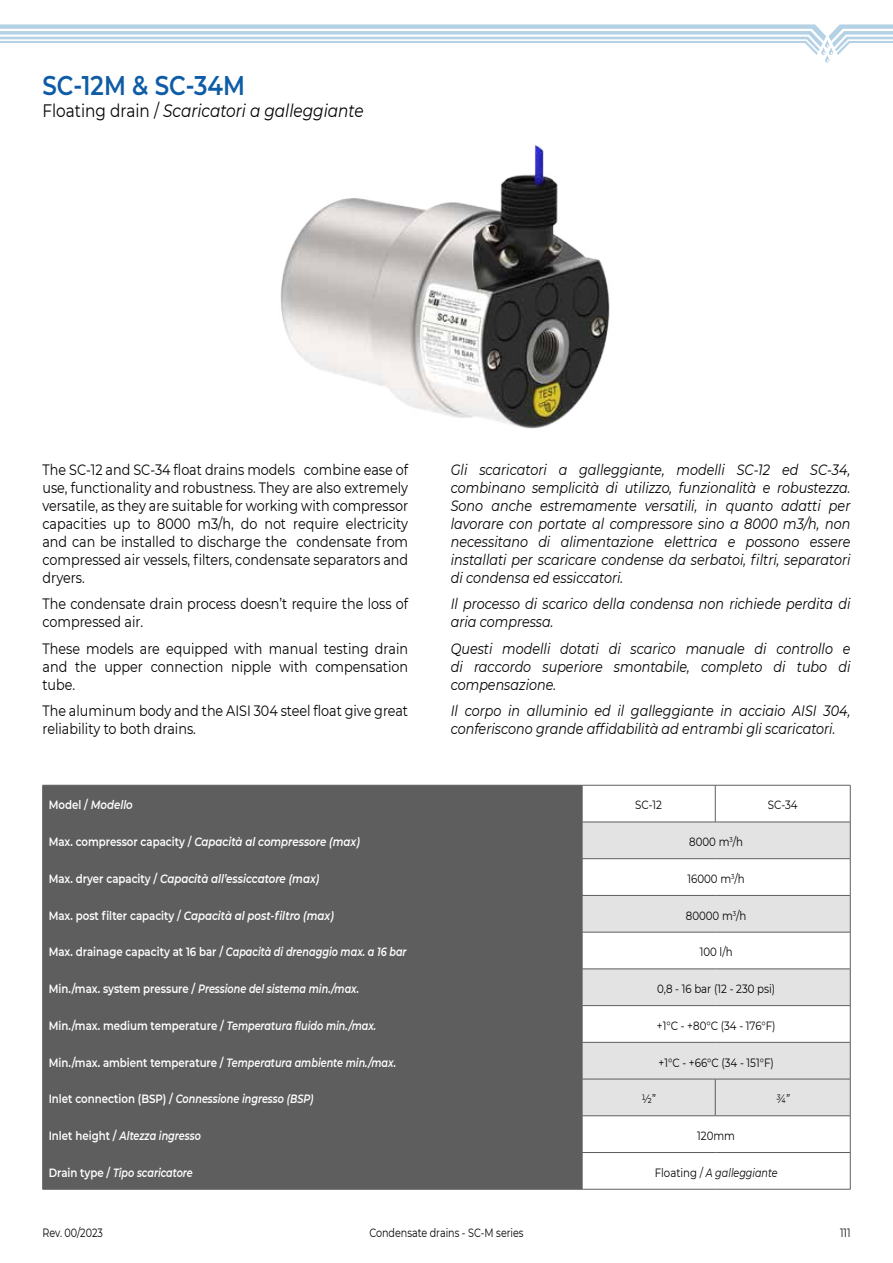
<style>
.page{position:relative;width:893px;height:1263px;background:#fff}
.page>*{position:absolute;margin:0;border:0;box-sizing:border-box;transform-origin:0 0}
.t1{font:600 27px "Montserrat";color:#0f5ca6;scale:.85 1}
.t2{font:italic 18px "Montserrat";color:#000;scale:.85 1}
.t3{font:italic 15px/18px "Montserrat";color:#000;text-align:justify;scale:.85 1}
.t4{font:15px/18px "Montserrat";color:#000;text-align:justify;scale:.85 1}
.t5{font:italic 600 12px "Montserrat";color:#fff;scale:.8 1}
.t6{font:italic 600 12px "Montserrat";color:#fff;scale:.85 1}
.t7{font:12px "Montserrat";color:#000;scale:.85 1}
.t8{font:600 12px "Montserrat";color:#fff;scale:.85 1}
.t9{font:12px "Montserrat";color:#000;scale:.8 1}
.t10{font:italic 12px "Montserrat";color:#000;scale:.8 1}
.s1{font-style:normal}
.s2{font-style:italic}
</style>
<div class="page">
<svg style="left:0;top:24px;width:893px;height:39px"></svg>
<img style="left:280px;top:145px;width:330px;height:284px">
<div style="left:43px;top:786px;width:539px;height:403px;background:#5f5e5e"></div>
<svg style="left:583px;top:823px;width:267px;height:292px;fill:#e3e3e3"></svg>
<hr style="left:582px;top:785px;width:133px;height:1px;background:#5f5e5e">
<hr style="left:715px;top:785px;width:135px;height:1px;background:#5f5e5e">
<hr style="left:715px;top:785px;width:1px;height:37px;background:#5f5e5e">
<hr style="left:850px;top:785px;width:1px;height:37px;background:#5f5e5e">
<hr style="left:582px;top:822px;width:133px;height:1px;background:#5f5e5e">
<hr style="left:715px;top:822px;width:135px;height:1px;background:#5f5e5e">
<hr style="left:850px;top:822px;width:1px;height:36px;background:#5f5e5e">
<hr style="left:42px;top:859px;width:1px;height:36px;background:#5f5e5e">
<hr style="left:582px;top:858px;width:133px;height:1px;background:#5f5e5e">
<hr style="left:582px;top:859px;width:1px;height:36px;background:#5f5e5e">
<hr style="left:715px;top:858px;width:135px;height:1px;background:#5f5e5e">
<hr style="left:850px;top:859px;width:1px;height:36px;background:#5f5e5e">
<hr style="left:42px;top:896px;width:1px;height:36px;background:#5f5e5e">
<hr style="left:582px;top:895px;width:133px;height:1px;background:#5f5e5e">
<hr style="left:715px;top:895px;width:135px;height:1px;background:#5f5e5e">
<hr style="left:850px;top:896px;width:1px;height:36px;background:#5f5e5e">
<hr style="left:42px;top:932px;width:1px;height:37px;background:#5f5e5e">
<hr style="left:582px;top:932px;width:133px;height:1px;background:#5f5e5e">
<hr style="left:582px;top:932px;width:1px;height:37px;background:#5f5e5e">
<hr style="left:715px;top:932px;width:135px;height:1px;background:#5f5e5e">
<hr style="left:850px;top:932px;width:1px;height:37px;background:#5f5e5e">
<hr style="left:43px;top:969px;width:539px;height:1px;background:#5f5e5e">
<hr style="left:42px;top:969px;width:1px;height:36px;background:#5f5e5e">
<hr style="left:582px;top:969px;width:133px;height:1px;background:#5f5e5e">
<hr style="left:582px;top:969px;width:1px;height:36px;background:#5f5e5e">
<hr style="left:715px;top:969px;width:135px;height:1px;background:#5f5e5e">
<hr style="left:850px;top:969px;width:1px;height:36px;background:#5f5e5e">
<hr style="left:43px;top:1005px;width:539px;height:1px;background:#5f5e5e">
<hr style="left:42px;top:1006px;width:1px;height:36px;background:#5f5e5e">
<hr style="left:582px;top:1005px;width:133px;height:1px;background:#5f5e5e">
<hr style="left:582px;top:1006px;width:1px;height:36px;background:#5f5e5e">
<hr style="left:715px;top:1005px;width:135px;height:1px;background:#5f5e5e">
<hr style="left:850px;top:1006px;width:1px;height:36px;background:#5f5e5e">
<hr style="left:43px;top:1042px;width:539px;height:1px;background:#5f5e5e">
<hr style="left:42px;top:1042px;width:1px;height:37px;background:#5f5e5e">
<hr style="left:582px;top:1042px;width:133px;height:1px;background:#5f5e5e">
<hr style="left:582px;top:1042px;width:1px;height:37px;background:#5f5e5e">
<hr style="left:715px;top:1042px;width:135px;height:1px;background:#5f5e5e">
<hr style="left:850px;top:1042px;width:1px;height:37px;background:#5f5e5e">
<hr style="left:43px;top:1079px;width:539px;height:1px;background:#5f5e5e">
<hr style="left:42px;top:1079px;width:1px;height:36px;background:#5f5e5e">
<hr style="left:582px;top:1079px;width:133px;height:1px;background:#5f5e5e">
<hr style="left:582px;top:1079px;width:1px;height:36px;background:#5f5e5e">
<hr style="left:715px;top:1079px;width:135px;height:1px;background:#5f5e5e">
<hr style="left:715px;top:1079px;width:1px;height:36px;background:#5f5e5e">
<hr style="left:850px;top:1079px;width:1px;height:36px;background:#5f5e5e">
<hr style="left:43px;top:1115px;width:539px;height:1px;background:#5f5e5e">
<hr style="left:42px;top:1116px;width:1px;height:36px;background:#5f5e5e">
<hr style="left:582px;top:1115px;width:133px;height:1px;background:#5f5e5e">
<hr style="left:582px;top:1116px;width:1px;height:36px;background:#5f5e5e">
<hr style="left:715px;top:1115px;width:135px;height:1px;background:#5f5e5e">
<hr style="left:850px;top:1116px;width:1px;height:36px;background:#5f5e5e">
<hr style="left:43px;top:1152px;width:539px;height:1px;background:#5f5e5e">
<hr style="left:42px;top:1153px;width:1px;height:36px;background:#5f5e5e">
<hr style="left:582px;top:1152px;width:133px;height:1px;background:#5f5e5e">
<hr style="left:582px;top:1153px;width:1px;height:36px;background:#5f5e5e">
<hr style="left:715px;top:1152px;width:135px;height:1px;background:#5f5e5e">
<hr style="left:850px;top:1153px;width:1px;height:36px;background:#5f5e5e">
<hr style="left:43px;top:1189px;width:539px;height:1px;background:#5f5e5e">
<hr style="left:582px;top:1189px;width:133px;height:1px;background:#5f5e5e">
<hr style="left:715px;top:1189px;width:135px;height:1px;background:#5f5e5e">
<hr style="left:43px;top:785px;width:539px;height:1px;background:#5f5e5e">
<hr style="left:42px;top:785px;width:1px;height:37px;background:#5f5e5e">
<hr style="left:582px;top:785px;width:1px;height:37px;background:#5f5e5e">
<hr style="left:43px;top:822px;width:539px;height:1px;background:#5f5e5e">
<hr style="left:42px;top:822px;width:1px;height:36px;background:#5f5e5e">
<hr style="left:582px;top:822px;width:1px;height:36px;background:#5f5e5e">
<hr style="left:43px;top:858px;width:539px;height:1px;background:#5f5e5e">
<hr style="left:43px;top:895px;width:539px;height:1px;background:#5f5e5e">
<hr style="left:582px;top:896px;width:1px;height:36px;background:#5f5e5e">
<hr style="left:43px;top:932px;width:539px;height:1px;background:#5f5e5e">
<h1 class="t1" style="left:43px;top:67px;width:240px">SC-12M &amp; SC-34M</h1>
<p class="t2" style="left:43px;top:98px;width:379px"><span class="s1">Floating drain /</span> Scaricatori a galleggiante</p>
<p class="t4" style="left:42px;top:460px;width:432px">The SC-12 and SC-34 float drains models combine ease of use, functionality and robustness. They are also extremely versatile, as they are suitable for working with compressor capacities up to 8000 m3/h, do not require electricity and can be installed to discharge the condensate from compressed air vessels, filters, condensate separators and dryers.</p>
<p class="t4" style="left:42px;top:594px;width:432px">The condensate drain process doesn’t require the loss of compressed air.</p>
<p class="t4" style="left:42px;top:639px;width:432px">These models are equipped with manual testing drain and the upper connection nipple with compensation tube.</p>
<p class="t4" style="left:42px;top:701px;width:432px">The aluminum body and the AISI 304 steel float give great reliability to both drains.</p>
<p class="t3" style="left:451px;top:460px;width:472px">Gli scaricatori a galleggiante, modelli SC-12 ed SC-34, combinano semplicità di utilizzo, funzionalità e robustezza.<br>Sono anche estremamente versatili, in quanto adatti per lavorare con portate al compressore sino a 8000 m3/h, non necessitano di alimentazione elettrica e possono essere installati per scaricare condense da serbatoi, filtri, separatori di condensa ed essiccatori.</p>
<p class="t3" style="left:451px;top:594px;width:472px">Il processo di scarico della condensa non richiede perdita di aria compressa.</p>
<p class="t3" style="left:451px;top:639px;width:472px">Questi modelli dotati di scarico manuale di controllo e di raccordo superiore smontabile, completo di tubo di compensazione.</p>
<p class="t3" style="left:451px;top:701px;width:472px">Il corpo in alluminio ed il galleggiante in acciaio AISI 304, conferiscono grande affidabilità ad entrambi gli scaricatori.</p>
<p class="t6" style="left:49px;top:797px;width:101px"><span class="s1">Model /</span> Modello</p>
<p class="t7" style="left:635px;top:797px;width:33px">SC-12</p>
<p class="t7" style="left:768px;top:797px;width:37px">SC-34</p>
<p class="t6" style="left:49px;top:833px;width:368px"><span class="s1">Max. compressor capacity /</span> Capacità al compressore (max)</p>
<p class="t7" style="left:689px;top:834px;width:65px">8000 m<sup>3</sup>/h</p>
<p class="t6" style="left:49px;top:870px;width:320px"><span class="s1">Max. dryer capacity /</span> Capacità all’essiccatore (max)</p>
<p class="t7" style="left:687px;top:870px;width:69px">16000 m<sup>3</sup>/h</p>
<p class="t6" style="left:49px;top:907px;width:337px"><span class="s1">Max. post filter capacity /</span> Capacità al post-filtro (max)</p>
<p class="t7" style="left:686px;top:907px;width:73px">80000 m<sup>3</sup>/h</p>
<p class="t5" style="left:49px;top:943px;width:449px"><span class="s1">Max. drainage capacity at 16 bar /</span> Capacità di drenaggio max. a 16 bar</p>
<p class="t7" style="left:700px;top:944px;width:40px">100 l/h</p>
<p class="t5" style="left:49px;top:980px;width:389px"><span class="s1">Min./max. system pressure /</span> Pressione del sistema min./max.</p>
<p class="t7" style="left:657px;top:980px;width:140px">0,8 - 16 bar (12 - 230 psi)</p>
<p class="t8" style="left:49px;top:1017px;width:387px">Min./max. medium temperature / <span class="s2">Temperatura fluido min./max.</span></p>
<p class="t7" style="left:657px;top:1017px;width:141px">+1°C - +80°C (34 - 176°F)</p>
<p class="t8" style="left:49px;top:1054px;width:410px">Min./max. ambient temperature / <span class="s2">Temperatura ambiente min./max.</span></p>
<p class="t7" style="left:659px;top:1054px;width:137px">+1°C - +66°C (34 - 151°F)</p>
<p class="t5" style="left:49px;top:1090px;width:333px"><span class="s1">Inlet connection (BSP) /</span> Connessione ingresso (BSP)</p>
<p class="t7" style="left:641px;top:1091px;width:18px">½”</p>
<p class="t10" style="left:776px;top:1091px;width:18px">¾”</p>
<p class="t5" style="left:49px;top:1127px;width:192px"><span class="s1">Inlet height /</span> Altezza ingresso</p>
<p class="t7" style="left:697px;top:1127px;width:46px">120mm</p>
<p class="t5" style="left:49px;top:1164px;width:182px"><span class="s1">Drain type /</span> Tipo scaricatore</p>
<p class="t10" style="left:655px;top:1164px;width:155px"><span class="s1">Floating /</span> A galleggiante</p>
<p class="t9" style="left:43px;top:1225px;width:77px">Rev. 00/2023</p>
<p class="t9" style="left:369px;top:1225px;width:194px">Condensate drains - SC-M series</p>
<p class="t9" style="left:840px;top:1225px;width:14px">111</p>
</div>
